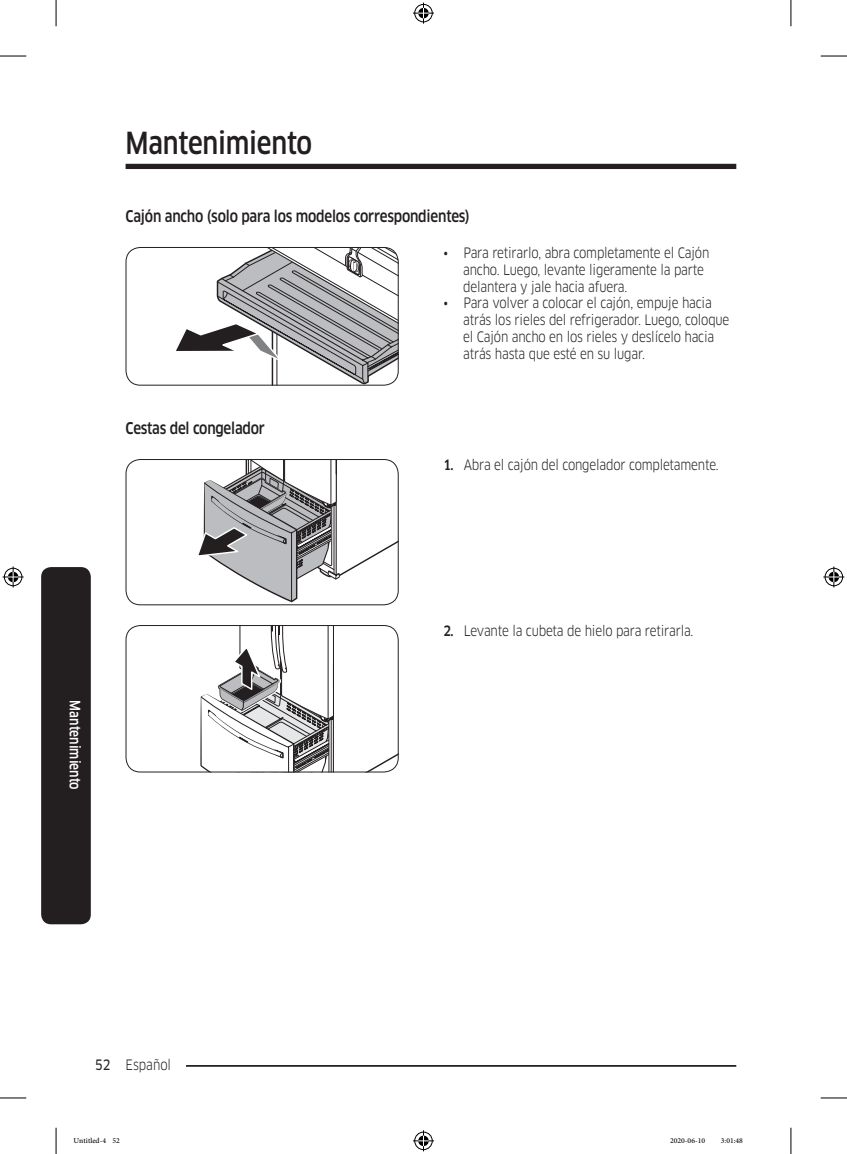
<style>
.page{position:relative;width:847px;height:1154px;background:#fff}
.page>*{position:absolute;margin:0;border:0;box-sizing:border-box;transform-origin:0 0}
.t1{font:500 29.75px "Samsung Clan Pro";letter-spacing:-.01em;color:#231f20;scale:.85 1}
.t2{font:500 15.75px "Samsung Clan Pro";letter-spacing:-.015em;color:#231f20;scale:.85 1}
.t3{font:14px/16.8px "Samsung Clan Pro";letter-spacing:-.015em;color:#231f20;scale:.85 1}
.t4{font:500 14px "Samsung Clan Pro";color:#fff;scale:.85 1}
.t5{font:10.5px "Adobe Arabic";color:#000}
.s1{font-family:"Samsung Clan Pro News"}
.s2{font-weight:500}
</style>
<div class="page">
<div style="left:125px;top:164px;width:611px;height:5px;background:#231f20"></div>
<hr style="left:125px;top:1065px;width:611px;height:2px;background:#231f20">
<div style="left:111px;top:1055px;width:75px;height:17px;background:#fff"></div>
<div style="left:41px;top:567px;width:50px;height:357px;background:#231f20;border-radius:10px"></div>
<svg style="left:176px;top:247px;width:222px;height:139px"></svg>
<div style="left:125px;top:247px;width:273px;height:139px;border:1px solid #231f20;border-radius:14px"></div>
<svg style="left:198px;top:459px;width:200px;height:143px"></svg>
<div style="left:125px;top:459px;width:273px;height:146px;border:1px solid #231f20;border-radius:14px"></div>
<svg style="left:200px;top:625px;width:198px;height:147px"></svg>
<div style="left:125px;top:625px;width:273px;height:147px;border:1px solid #231f20;border-radius:14px"></div>
<svg style="left:0;top:56px;width:26px;height:1px"></svg>
<svg style="left:820px;top:56px;width:26px;height:1px"></svg>
<svg style="left:0;top:1097px;width:26px;height:1px"></svg>
<svg style="left:820px;top:1097px;width:26px;height:1px"></svg>
<svg style="left:56px;top:0;width:1px;height:26px"></svg>
<svg style="left:56px;top:1128px;width:1px;height:26px"></svg>
<svg style="left:790px;top:0;width:1px;height:26px"></svg>
<svg style="left:790px;top:1128px;width:1px;height:26px"></svg>
<svg style="left:413px;top:3px;width:21px;height:21px"></svg>
<svg style="left:413px;top:1130px;width:21px;height:21px"></svg>
<svg style="left:3px;top:566px;width:21px;height:21px"></svg>
<svg style="left:823px;top:566px;width:21px;height:21px"></svg>
<h1 class="t1" style="left:125px;top:125px;width:221px">Mantenimiento</h1>
<p class="t2" style="left:125px;top:207px;width:406px">Cajón ancho (solo para los modelos correspondientes)</p>
<p class="t3" style="left:463px;top:244px;width:291px;text-indent:-20px">• Para retirarlo, abra completamente el Cajón ancho. Luego, levante ligeramente la parte delantera y jale hacia afuera.</p>
<p class="t3" style="left:463px;top:295px;width:314px;text-indent:-20px">• Para volver a colocar el cajón, empuje hacia atrás los rieles del refrigerador. Luego, coloque el Cajón ancho en los rieles y deslícelo hacia atrás hasta que esté en su lugar.</p>
<p class="t2" style="left:125px;top:419px;width:165px">Cestas del congelador</p>
<p class="t4" style="left:83px;top:700px;width:106px;rotate:90deg">Mantenimiento</p>
<p class="t3" style="left:95px;top:1056px;width:91px"><span class="s1">52</span> Español</p>
<p class="t3" style="left:443px;top:456px;width:325px"><span class="s2">1.</span> Abra el cajón del congelador completamente.</p>
<p class="t3" style="left:443px;top:622px;width:296px"><span class="s2">2.</span> Levante la cubeta de hielo para retirarla.</p>
<p class="t5" style="left:74px;top:1133px;width:48px">Untitled-4 52</p>
<p class="t5" style="left:669px;top:1133px;width:37px">2020-06-10</p>
<p class="t5" style="left:720px;top:1133px;width:24px">3:01:48</p>
</div>
